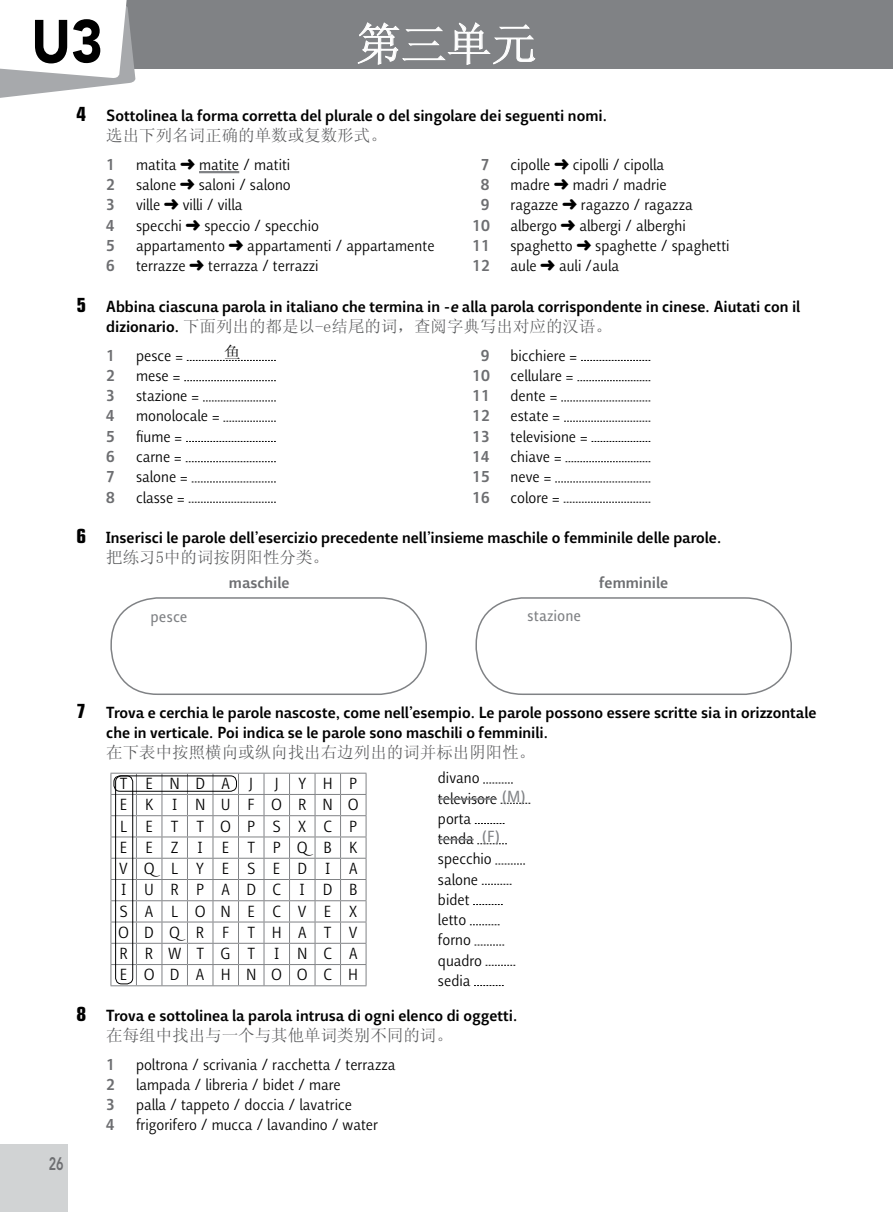
<style>
.page{position:relative;width:893px;height:1212px;background:#fff}
.page>*{position:absolute;margin:0;border:0;box-sizing:border-box;transform-origin:0 0}
.t1{font:900 60px "Avenir LT Std";color:#000;scale:.9 1}
.t2{font:45px "Sim Sun";color:#fff}
.t3{font:800 18px "Avenir LT Std";color:#6d6e71;scale:.7 1}
.t4{font:300 16.5px/20.2px "Csuni Loescher OTF";color:#000}
.t5{font:700 16.5px/20.2px "Csuni Loescher OTF";color:#000}
.t6{font:16.5px "Sim Sun";color:#58595b}
.t7{font:700 16.5px "Csuni Loescher OTF";color:#6d6e71}
.t8{font:500 16.5px "Csuni Loescher OTF";color:#808285}
.t9{font:16.5px "Sim Sun";color:#000}
.s1{font-family:"Eurostile LT Std";font-stretch:condensed;font-size:19.5px}
.s2{font-weight:700;color:#6d6e71}
.s3{font-style:italic}
.s4{font-family:"Csuni Loescher OTF";font-weight:700;color:#000}
</style>
<div class="page">
<div style="left:0;top:1144px;width:68px;height:68px;background:#d1d3d4"></div>
<div style="left:0;top:0;width:893px;height:68px;background:#808285"></div>
<svg style="left:0;top:0;width:136px;height:98px"></svg>
<svg style="left:357px;top:22px;width:179px;height:43px"></svg>
<hr style="left:199px;top:171px;width:40px;height:2px;background:#808285">
<svg style="left:187px;top:360px;width:89px;height:1px"></svg>
<svg style="left:184px;top:380px;width:92px;height:1px"></svg>
<svg style="left:203px;top:401px;width:73px;height:1px"></svg>
<svg style="left:223px;top:421px;width:53px;height:1px"></svg>
<svg style="left:186px;top:441px;width:90px;height:1px"></svg>
<svg style="left:186px;top:461px;width:90px;height:1px"></svg>
<svg style="left:192px;top:482px;width:84px;height:1px"></svg>
<svg style="left:189px;top:502px;width:87px;height:1px"></svg>
<svg style="left:581px;top:360px;width:69px;height:1px"></svg>
<svg style="left:577px;top:380px;width:73px;height:1px"></svg>
<svg style="left:561px;top:401px;width:89px;height:1px"></svg>
<svg style="left:564px;top:421px;width:86px;height:1px"></svg>
<svg style="left:591px;top:441px;width:59px;height:1px"></svg>
<svg style="left:565px;top:461px;width:85px;height:1px"></svg>
<svg style="left:555px;top:482px;width:95px;height:1px"></svg>
<svg style="left:564px;top:502px;width:86px;height:1px"></svg>
<svg style="left:111px;top:773px;width:256px;height:213px"></svg>
<div style="left:114px;top:775px;width:123px;height:17px;border:1px solid #000;border-radius:6px"></div>
<div style="left:115px;top:775px;width:18px;height:209px;border:1px solid #000;border-radius:6px"></div>
<svg style="left:483px;top:783px;width:30px;height:1px"></svg>
<hr style="left:438px;top:798px;width:59px;height:2px;background:#808285">
<svg style="left:501px;top:803px;width:29px;height:1px"></svg>
<svg style="left:475px;top:823px;width:29px;height:1px"></svg>
<hr style="left:438px;top:839px;width:36px;height:1px;background:#808285">
<svg style="left:477px;top:843px;width:30px;height:1px"></svg>
<svg style="left:495px;top:864px;width:30px;height:1px"></svg>
<svg style="left:482px;top:884px;width:29px;height:1px"></svg>
<svg style="left:473px;top:904px;width:30px;height:1px"></svg>
<svg style="left:470px;top:924px;width:30px;height:1px"></svg>
<svg style="left:474px;top:945px;width:30px;height:1px"></svg>
<svg style="left:486px;top:965px;width:29px;height:1px"></svg>
<svg style="left:474px;top:985px;width:30px;height:1px"></svg>
<div style="left:110px;top:597px;width:317px;height:98px;border:2px solid #808285;border-radius:46px"></div>
<div style="left:475px;top:597px;width:317px;height:98px;border:2px solid #808285;border-radius:46px"></div>
<h1 class="t1" style="left:31px;top:5px;width:81px">U3</h1>
<h2 class="t2" style="left:356px;top:21px;width:182px">第三单元</h2>
<p class="t5" style="left:77px;top:104px;width:532px"><span class="s1">4</span> Sottolinea la forma corretta del plurale o del singolare dei seguenti nomi.</p>
<p class="t6" style="left:106px;top:127px;width:282px">选出下列名词正确的单数或复数形式。</p>
<p class="t7" style="left:106px;top:151px;width:10px">1</p>
<p class="t4" style="left:136px;top:153px;width:156px">matita ➜ matite / matiti</p>
<p class="t7" style="left:106px;top:172px;width:10px">2</p>
<p class="t4" style="left:136px;top:173px;width:156px">salone ➜ saloni / salono</p>
<p class="t7" style="left:106px;top:192px;width:10px">3</p>
<p class="t4" style="left:136px;top:194px;width:108px">ville ➜ villi / villa</p>
<p class="t7" style="left:106px;top:212px;width:10px">4</p>
<p class="t4" style="left:136px;top:214px;width:184px">specchi ➜ speccio / specchio</p>
<p class="t7" style="left:106px;top:232px;width:10px">5</p>
<p class="t4" style="left:136px;top:234px;width:300px">appartamento ➜ appartamenti / appartamente</p>
<p class="t7" style="left:106px;top:253px;width:10px">6</p>
<p class="t4" style="left:136px;top:254px;width:184px">terrazze ➜ terrazza / terrazzi</p>
<p class="t7" style="left:481px;top:151px;width:10px">7</p>
<p class="t4" style="left:510px;top:153px;width:155px">cipolle ➜ cipolli / cipolla</p>
<p class="t7" style="left:481px;top:172px;width:10px">8</p>
<p class="t4" style="left:510px;top:173px;width:158px">madre ➜ madri / madrie</p>
<p class="t7" style="left:481px;top:192px;width:10px">9</p>
<p class="t4" style="left:472px;top:194px;width:259px;text-indent:38px">ragazze ➜ ragazzo / ragazza<br><span class="s2">10</span> albergo ➜ albergi / alberghi<br><span class="s2">11</span> spaghetto ➜ spaghette / spaghetti<br><span class="s2">12</span> aule ➜ auli /aula</p>
<p class="t5" style="left:77px;top:295px;width:725px"><span class="s1">5</span> Abbina ciascuna parola in italiano che termina in -<span class="s3">e</span> alla parola corrispondente in cinese. Aiutati con il</p>
<p class="t6" style="left:106px;top:318px;width:507px"><span class="s4">dizionario.</span> 下面列出的都是以-e结尾的词，查阅字典写出对应的汉语。</p>
<p class="t7" style="left:106px;top:342px;width:10px">1</p>
<p class="t4" style="left:136px;top:344px;width:49px">pesce =</p>
<p class="t7" style="left:106px;top:362px;width:10px">2</p>
<p class="t4" style="left:136px;top:364px;width:46px">mese =</p>
<p class="t7" style="left:106px;top:383px;width:10px">3</p>
<p class="t4" style="left:136px;top:384px;width:65px">stazione =</p>
<p class="t7" style="left:106px;top:403px;width:10px">4</p>
<p class="t4" style="left:136px;top:405px;width:85px">monolocale =</p>
<p class="t7" style="left:106px;top:423px;width:10px">5</p>
<p class="t4" style="left:136px;top:425px;width:48px">fiume =</p>
<p class="t7" style="left:106px;top:443px;width:10px">6</p>
<p class="t4" style="left:136px;top:445px;width:48px">carne =</p>
<p class="t7" style="left:106px;top:464px;width:10px">7</p>
<p class="t4" style="left:136px;top:465px;width:54px">salone =</p>
<p class="t7" style="left:106px;top:484px;width:10px">8</p>
<p class="t4" style="left:136px;top:486px;width:51px">classe =</p>
<p class="t9" style="left:224px;top:344px;width:18px">鱼</p>
<p class="t4" style="left:472px;top:344px;width:117px;text-indent:38px">bicchiere =<br><span class="s2">10</span> cellulare =<br><span class="s2">11</span> dente =<br><span class="s2">12</span> estate =<br><span class="s2">13</span> televisione =<br><span class="s2">14</span> chiave =<br><span class="s2">15</span> neve =<br><span class="s2">16</span> colore =</p>
<p class="t5" style="left:77px;top:526px;width:647px"><span class="s1">6</span> Inserisci le parole dell’esercizio precedente nell’insieme maschile o femminile delle parole.</p>
<p class="t6" style="left:106px;top:549px;width:224px">把练习5中的词按阴阳性分类。</p>
<p class="t7" style="left:229px;top:569px;width:62px">maschile</p>
<p class="t7" style="left:599px;top:569px;width:71px">femminile</p>
<p class="t7" style="left:481px;top:342px;width:10px">9</p>
<p class="t8" style="left:151px;top:604px;width:39px">pesce</p>
<p class="t8" style="left:527px;top:602px;width:55px">stazione</p>
<p class="t3" style="left:49px;top:1153px;width:23px">26</p>
<p class="t5" style="left:106px;top:701px;width:712px;text-indent:-30px"><span class="s1">7</span> Trova e cerchia le parole nascoste, come nell’esempio. Le parole possono essere scritte sia in orizzontale che in verticale. Poi indica se le parole sono maschili o femminili.</p>
<p class="t6" style="left:106px;top:744px;width:431px">在下表中按照横向或纵向找出右边列出的词并标出阴阳性。</p>
<p class="t4" style="left:120px;top:772px;width:135px">TENDA J</p>
<p class="t4" style="left:438px;top:766px;width:61px">divano televisore porta tenda specchio salone bidet letto forno quadro sedia</p>
<p class="t4" style="left:118px;top:772px;width:242px;line-height:21.3px;text-align:justify;text-indent:157px">J YHP EK I NUFORNO LETTOPSXCP EEZ I ETPQBK VQLYESEDI A IURPADC IDB SALONECVEX ODQRFTHATV RRWTGT INCA EODAHNOOCH</p>
<p class="t5" style="left:77px;top:1004px;width:443px"><span class="s1">8</span> Trova e sottolinea la parola intrusa di ogni elenco di oggetti.</p>
<p class="t6" style="left:106px;top:1027px;width:348px">在每组中找出与一个与其他单词类别不同的词。</p>
<p class="t7" style="left:106px;top:1051px;width:10px">1</p>
<p class="t4" style="left:136px;top:1053px;width:261px">poltrona / scrivania / racchetta / terrazza</p>
<p class="t7" style="left:106px;top:1071px;width:10px">2</p>
<p class="t4" style="left:136px;top:1073px;width:206px">lampada / libreria / bidet / mare</p>
<p class="t7" style="left:106px;top:1092px;width:10px">3</p>
<p class="t4" style="left:136px;top:1093px;width:217px">palla / tappeto / doccia / lavatrice</p>
<p class="t7" style="left:106px;top:1112px;width:10px">4</p>
<p class="t4" style="left:136px;top:1114px;width:244px">frigorifero / mucca / lavandino / water</p>
<p class="t8" style="left:502px;top:783px;width:25px">(M)</p>
<p class="t8" style="left:482px;top:823px;width:19px">(F)</p>
</div>
